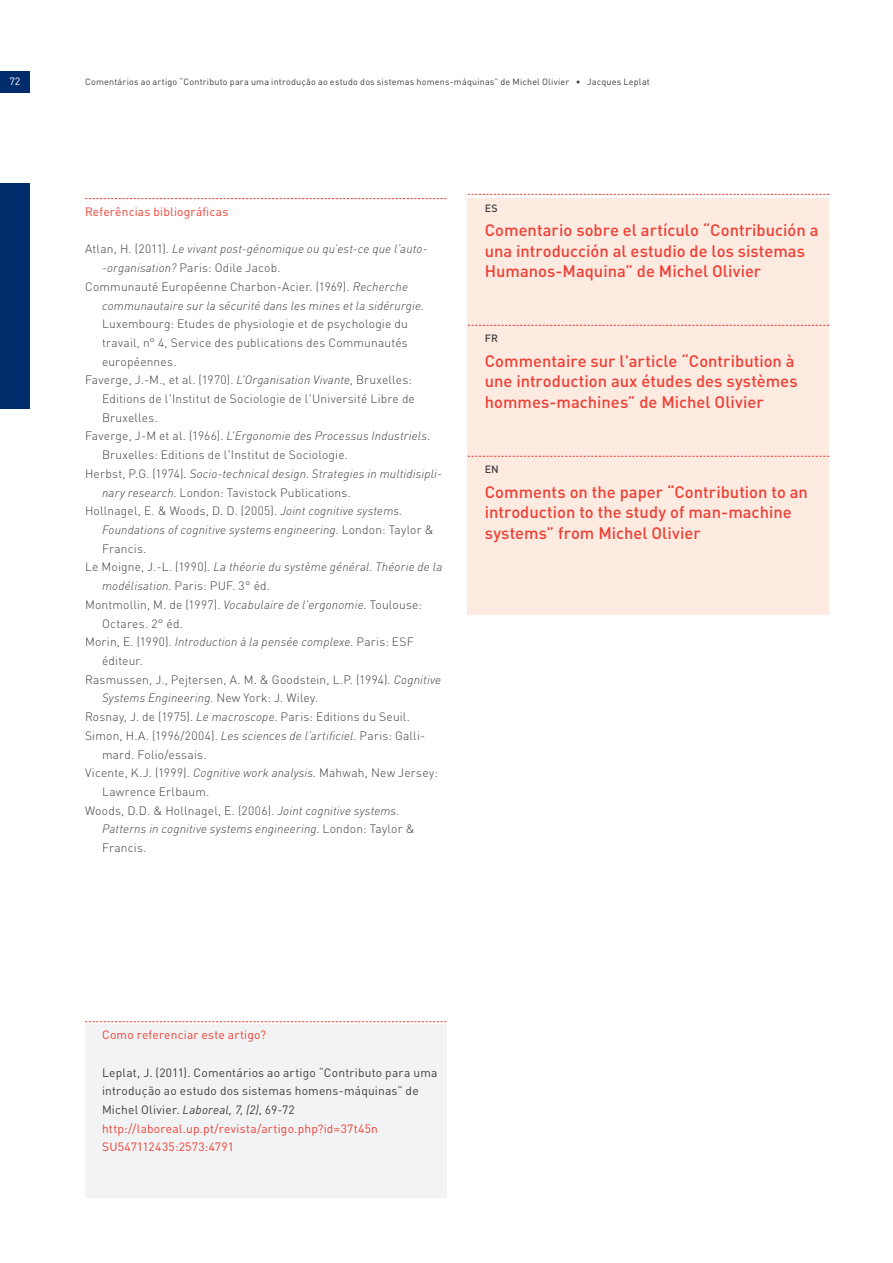
<style>
.page{position:relative;width:893px;height:1263px;background:#fff}
.page>*{position:absolute;margin:0;border:0;box-sizing:border-box;transform-origin:0 0}
.texto_resumo{font:500 16.5px/20.2px "DIN";color:#ee3f34}
.referencias_bibliogr{font:300 12px/18.8px "DIN";letter-spacing:.015em;color:#3e3e3f}
.referencias_bibliogr-2{font:italic 300 12px/18.8px "DIN";letter-spacing:.015em;color:#3e3e3f}
.artigo_original_de{font:12px/18.8px "DIN";letter-spacing:.015em;color:#3e3e3f}
.artigo_original_de-2{font:12px "DIN";letter-spacing:.015em;color:#ee3f34}
.texto_resumo-2{font:500 10.5px "DIN";color:#3e3e3f}
.t1{font:10.5px "DIN";color:#fff}
.t2{font:9px "DIN";letter-spacing:.025em;color:#3e3e3f}
.s1{font-style:normal}
.s2{font-style:italic}
.s3{color:#ee3f34}
</style>
<div class="page">
<div style="left:0;top:72px;width:30px;height:21px;background:#002c6b"></div>
<div style="left:0;top:183px;width:30px;height:226px;background:#002c6b"></div>
<svg style="left:85px;top:198px;width:361px;height:1px"></svg>
<div style="left:85px;top:1025px;width:361px;height:173px;background:#f2f3f4"></div>
<svg style="left:85px;top:1021px;width:361px;height:1px"></svg>
<div style="left:468px;top:199px;width:361px;height:416px;background:#fdeae1"></div>
<svg style="left:468px;top:194px;width:361px;height:1px"></svg>
<svg style="left:468px;top:325px;width:361px;height:1px"></svg>
<svg style="left:468px;top:456px;width:361px;height:1px"></svg>
<p class="t1" style="left:9px;top:75px;width:12px">72</p>
<p class="t2" style="left:85px;top:76px;width:566px">Comentários ao artigo “Contributo para uma introdução ao estudo dos sistemas homens-máquinas” de Michel Olivier • Jacques Leplat</p>
<p class="artigo_original_de-2" style="left:85px;top:204px;width:145px">Referências bibliográficas</p>
<p class="referencias_bibliogr-2" style="left:102px;top:240px;width:327px;text-indent:-17px"><span class="s1">Atlan, H. (2011).</span> Le vivant post-génomique ou qu’est-ce que l’auto--organisation? <span class="s1">Paris: Odile Jacob.</span></p>
<p class="referencias_bibliogr" style="left:102px;top:277px;width:324px;text-indent:-17px">Communauté Européenne Charbon-Acier. (1969). <span class="s2">Recherche communautaire sur la sécurité dans les mines et la sidérurgie</span>.<br>Luxembourg: Etudes de physiologie et de psychologie du travail, n° 4, Service des publications des Communautés européennes.</p>
<p class="referencias_bibliogr" style="left:102px;top:371px;width:314px;text-indent:-17px">Faverge, J.-M., et al. (1970). <span class="s2">L'Organisation Vivante</span>, Bruxelles:<br>Editions de l'Institut de Sociologie de l'Université Libre de<br>Bruxelles.</p>
<p class="referencias_bibliogr" style="left:102px;top:427px;width:330px;text-indent:-17px">Faverge, J-M et al. (1966). <span class="s2">L'Ergonomie des Processus Industriels</span>.<br>Bruxelles: Editions de l'Institut de Sociologie.</p>
<p class="referencias_bibliogr-2" style="left:102px;top:464px;width:341px;text-indent:-17px"><span class="s1">Herbst, P.G. (1974).</span> Socio-technical design<span class="s1">.</span> Strategies in multidisipli&shy;nary research<span class="s1">. London: Tavistock Publications.</span></p>
<p class="referencias_bibliogr-2" style="left:102px;top:501px;width:333px;text-indent:-17px"><span class="s1">Hollnagel, E. &amp; Woods, D. D. (2005).</span> Joint cognitive systems.<br>Foundations of cognitive systems engineering<span class="s1">. London: Taylor &amp;<br>Francis.</span></p>
<p class="referencias_bibliogr-2" style="left:102px;top:558px;width:342px;text-indent:-17px"><span class="s1">Le Moigne, J.-L. (1990).</span> La théorie du système général. Théorie de la modélisation<span class="s1">. Paris: PUF. 3° éd.</span></p>
<p class="referencias_bibliogr" style="left:102px;top:595px;width:321px;text-indent:-17px">Montmollin, M. de (1997). <span class="s2">Vocabulaire de l’ergonomie</span>. Toulouse:<br>Octares. 2° éd.</p>
<p class="referencias_bibliogr" style="left:102px;top:632px;width:313px;text-indent:-17px">Morin, E. (1990). <span class="s2">Introduction à la pensée complexe</span>. Paris: ESF éditeur.</p>
<p class="referencias_bibliogr" style="left:102px;top:670px;width:341px;text-indent:-17px">Rasmussen, J., Pejtersen, A. M. &amp; Goodstein, L.P. (1994). <span class="s2">Cognitive<br>Systems Engineering</span>. New York: J. Wiley.</p>
<p class="referencias_bibliogr" style="left:85px;top:707px;width:326px">Rosnay, J. de (1975). <span class="s2">Le macroscope</span>. Paris: Editions du Seuil.</p>
<p class="referencias_bibliogr" style="left:102px;top:726px;width:325px;text-indent:-17px">Simon, H.A. (1996/2004). <span class="s2">Les sciences de l’artificiel</span>. Paris: Galli&shy;mard. Folio/essais.</p>
<p class="referencias_bibliogr" style="left:102px;top:763px;width:337px;text-indent:-17px">Vicente, K.J. (1999). <span class="s2">Cognitive work analysis</span>. Mahwah, New Jersey:<br>Lawrence Erlbaum.</p>
<p class="referencias_bibliogr-2" style="left:102px;top:801px;width:314px;text-indent:-17px"><span class="s1">Woods, D.D. &amp; Hollnagel, E. (2006).</span> Joint cognitive systems.<br>Patterns in cognitive systems engineering<span class="s1">. London: Taylor &amp;<br>Francis.</span></p>
<p class="texto_resumo-2" style="left:485px;top:201px;width:15px">ES</p>
<p class="texto_resumo" style="left:485px;top:220px;width:335px">Comentario sobre el artículo “Contribución a una introducción al estudio de los sistemas<br>Humanos-Maquina” de Michel Olivier</p>
<p class="texto_resumo-2" style="left:485px;top:332px;width:15px">FR</p>
<p class="texto_resumo" style="left:485px;top:351px;width:314px">Commentaire sur l'article “Contribution à une introduction aux études des systèmes hommes-machines” de Michel Olivier</p>
<p class="texto_resumo-2" style="left:485px;top:463px;width:16px">EN</p>
<p class="texto_resumo" style="left:485px;top:481px;width:325px">Comments on the paper “Contribution to an introduction to the study of man-machine systems” from Michel Olivier</p>
<p class="artigo_original_de-2" style="left:102px;top:1027px;width:166px">Como referenciar este artigo?</p>
<p class="artigo_original_de" style="left:102px;top:1062px;width:337px">Leplat, J. (2011). Comentários ao artigo “Contributo para uma introdução ao estudo dos sistemas homens-máquinas” de Michel Olivier. <span class="s2">Laboreal, 7, (2)</span>, 69-72 <span class="s3">http://laboreal.up.pt/revista/artigo.php?id=37t45n SU547112435:2573:4791</span></p>
</div>
